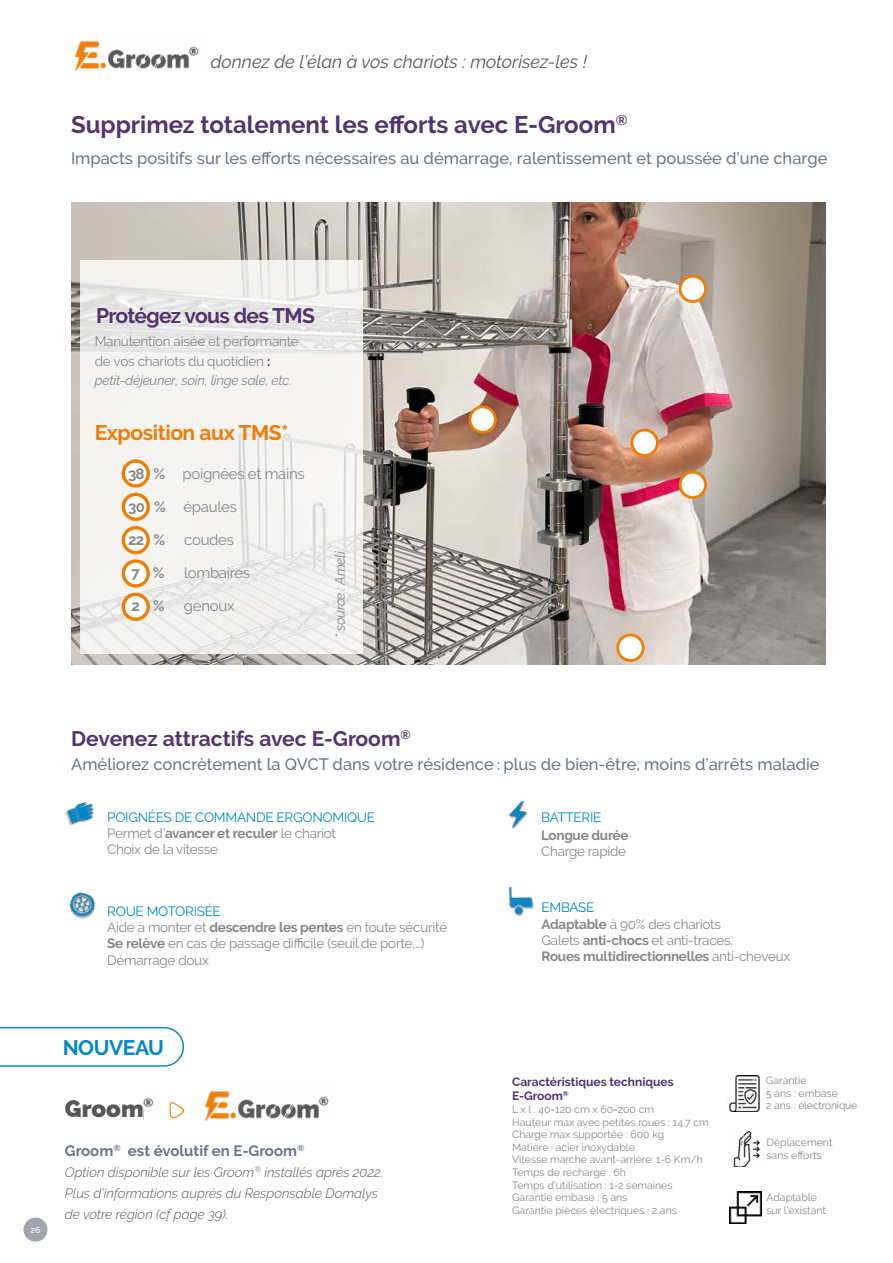
<style>
.page{position:relative;width:893px;height:1263px;background:#fff}
.page>*{position:absolute;margin:0;border:0;box-sizing:border-box;transform-origin:0 0}
.t1{font:700 24px "Raleway";color:#53346e}
.t2{font:800 24px "Raleway";color:#575756}
.t3{font:700 21px "Raleway";letter-spacing:-.015em;color:#53346e}
.t4{font:700 21px "Raleway";letter-spacing:-.02em;color:#ef7d04}
.t5{font:700 21px "Raleway";letter-spacing:-.02em;color:#0087cc}
.t6{font:italic 18px "Raleway";color:#575756}
.t7{font:500 16.5px "Raleway";color:#6b748c}
.t8{font:15px "Raleway";letter-spacing:-.02em;color:#878787}
.t9{font:700 15px "Raleway";color:#6b748c}
.t10{font:13.5px/16.2px "Raleway";letter-spacing:-.02em;color:#878787}
.t11{font:italic 300 13.5px/21px "Raleway";color:#575756}
.t12{font:italic 13.5px "Raleway";letter-spacing:-.02em;color:#878787}
.t13{font:700 13.5px "Raleway";letter-spacing:-.02em;color:#878787}
.t14{font:13.5px "Raleway";letter-spacing:-.02em;color:#0087cc}
.t15{font:700 12px/14.4px "Raleway";color:#53346e}
.t16{font:10.5px/12.6px "Raleway";color:#878787}
.t17{font:500 8.85px "Raleway";color:#fff}
.s1{font-weight:700;color:#53346e}
.s2{font-style:italic}
.s3{font-weight:700}
.s4{font-size:15px;color:#0087cc}
.s5{color:#0087cc}
</style>
<div class="page">
<div style="left:23px;top:1217px;width:25px;height:25px;background:#a3a5ae;border-radius:50%"></div>
<div style="left:23px;top:1216px;width:25px;height:26px;border:1px solid #fff;border-radius:50%"></div>
<svg style="left:0;top:1027px;width:184px;height:40px"></svg>
<svg style="left:65px;top:802px;width:29px;height:24px"></svg>
<svg style="left:509px;top:801px;width:18px;height:28px"></svg>
<svg style="left:69px;top:892px;width:27px;height:27px"></svg>
<svg style="left:508px;top:887px;width:26px;height:30px"></svg>
<svg style="left:169px;top:1102px;width:15px;height:17px"></svg>
<img style="left:733px;top:1131px;width:27px;height:35px">
<img style="left:729px;top:1191px;width:32px;height:32px">
<img style="left:75px;top:41px;width:124px;height:29px">
<img style="left:205px;top:1091px;width:124px;height:29px">
<img style="left:144px;top:1098px;width:10px;height:10px">
<img style="left:71px;top:202px;width:755px;height:463px">
<svg style="left:81px;top:260px;width:282px;height:394px;fill:#f4f3f2"></svg>
<svg style="left:123px;top:461px;width:25px;height:25px"></svg>
<div style="left:122px;top:459px;width:28px;height:29px;border:3px solid #ef7d00;border-radius:50%"></div>
<div style="left:123px;top:494px;width:25px;height:25px;background:#fff;border-radius:50%"></div>
<div style="left:122px;top:493px;width:28px;height:28px;border:3px solid #ef7d00;border-radius:50%"></div>
<svg style="left:123px;top:528px;width:25px;height:25px"></svg>
<div style="left:122px;top:526px;width:28px;height:28px;border:3px solid #ef7d00;border-radius:50%"></div>
<svg style="left:123px;top:561px;width:25px;height:25px"></svg>
<div style="left:122px;top:559px;width:28px;height:29px;border:3px solid #ef7d00;border-radius:50%"></div>
<div style="left:123px;top:594px;width:25px;height:25px;background:#fff;border-radius:50%"></div>
<div style="left:122px;top:593px;width:28px;height:28px;border:3px solid #ef7d00;border-radius:50%"></div>
<div style="left:680px;top:276px;width:25px;height:26px;background:#fff;border-radius:50%"></div>
<div style="left:679px;top:275px;width:28px;height:28px;border:3px solid #ef7d00;border-radius:50%"></div>
<div style="left:632px;top:430px;width:25px;height:25px;background:#fff;border-radius:50%"></div>
<div style="left:630px;top:429px;width:29px;height:28px;border:3px solid #ef7d00;border-radius:50%"></div>
<div style="left:680px;top:472px;width:25px;height:25px;background:#fff;border-radius:50%"></div>
<div style="left:679px;top:471px;width:28px;height:28px;border:3px solid #ef7d00;border-radius:50%"></div>
<div style="left:470px;top:407px;width:25px;height:25px;background:#fff;border-radius:50%"></div>
<div style="left:469px;top:405px;width:28px;height:29px;border:3px solid #ef7d00;border-radius:50%"></div>
<div style="left:618px;top:635px;width:25px;height:25px;background:#fff;border-radius:50%"></div>
<div style="left:616px;top:634px;width:29px;height:28px;border:3px solid #ef7d00;border-radius:50%"></div>
<img style="left:729px;top:1076px;width:31px;height:36px">
<h3 class="t6" style="left:211px;top:51px;width:378px">donnez de l’élan à vos chariots : motorisez-les !</h3>
<h1 class="t1" style="left:71px;top:111px;width:558px">Supprimez totalement les efforts avec E-Groom<sup>®</sup></h1>
<p class="t7" style="left:71px;top:149px;width:758px">Impacts positifs sur les efforts nécessaires au démarrage, ralentissement et poussée d’une charge</p>
<h2 class="t3" style="left:96px;top:303px;width:220px">Protégez vous des TMS</h2>
<p class="t10" style="left:95px;top:332px;width:206px;line-height:19.5px">Manutention aisée et performante de vos chariots du quotidien <span class="s1">: </span><span class="s2">petit-déjeuner, soin, linge sale, etc.</span></p>
<h2 class="t4" style="left:95px;top:420px;width:195px">Exposition aux TMS*</h2>
<p class="t8" style="left:128px;top:465px;width:178px"><span class="s3">38 %</span> poignées et mains</p>
<p class="t8" style="left:128px;top:498px;width:110px"><span class="s3">30 %</span> épaules</p>
<p class="t8" style="left:128px;top:531px;width:108px"><span class="s3">22 %</span> coudes</p>
<p class="t8" style="left:132px;top:564px;width:120px"><span class="s3">7 %</span> lombaires</p>
<p class="t8" style="left:131px;top:597px;width:105px"><span class="s3">2 %</span> genoux</p>
<p class="t12" style="left:332px;top:638px;width:89px;rotate:-90deg">* source : Ameli</p>
<h2 class="t3" style="left:71px;top:726px;width:341px">Devenez attractifs avec E-Groom<sup>®</sup></h2>
<p class="t7" style="left:71px;top:754px;width:750px">Améliorez concrètement la QVCT dans votre résidence <span class="s4">:</span> plus de bien-être, moins d’arrêts maladie</p>
<p class="t10" style="left:107px;top:809px;width:269px"><span class="s5">POIGNÉES DE COMMANDE ERGONOMIQUE<br></span>Permet d’<span class="s3">avancer et reculer</span> le chariot<br>Choix de la vitesse</p>
<p class="t14" style="left:541px;top:809px;width:62px">BATTERIE</p>
<p class="t13" style="left:541px;top:827px;width:89px">Longue durée</p>
<p class="t10" style="left:541px;top:843px;width:86px">Charge rapide</p>
<p class="t10" style="left:107px;top:903px;width:341px"><span class="s5">ROUE MOTORISÉE<br></span>Aide à monter et <span class="s3">descendre les pentes</span> en toute sécurité <span class="s3">Se relève</span> en cas de passage difficile (seuil de porte,…)<br>Démarrage doux</p>
<p class="t10" style="left:542px;top:899px;width:250px"><span class="s5">EMBASE<br></span><span class="s3">Adaptable</span> à 90% des chariots<br>Galets <span class="s3">anti-chocs</span> et anti-traces.<br><span class="s3">Roues multidirectionnelles</span> anti-cheveux</p>
<p class="t17" style="left:30px;top:1224px;width:12px">26</p>
<h2 class="t5" style="left:63px;top:1035px;width:103px">NOUVEAU</h2>
<h1 class="t2" style="left:65px;top:1095px;width:80px">Groom</h1>
<p class="t9" style="left:65px;top:1142px;width:241px">Groom<sup>®</sup> est évolutif en E-Groom<sup>®</sup></p>
<p class="t11" style="left:65px;top:1161px;width:320px">Option disponible sur les Groom<sup>®</sup> installés après 2022.<br>Plus d’informations auprès du Responsable Domalys de votre région (cf page 39).</p>
<p class="t15" style="left:512px;top:1075px;width:163px">Caractéristiques techniques<br>E-Groom<sup>®</sup></p>
<p class="t16" style="left:512px;top:1103px;width:198px">L x l : 40=120 cm x 60=200 cm<br>Hauteur max avec petites roues : 14,7 cm<br>Charge max supportée : 600 kg<br>Matière : acier inoxydable<br>Vitesse marche avant-arrière: 1-6 Km/h<br>Temps de recharge : 6h<br>Temps d’utilisation : 1-2 semaines<br>Garantie embase : 5 ans<br>Garantie pièces électriques : 2 ans</p>
<p class="t16" style="left:766px;top:1074px;width:93px">Garantie<br>5 ans : embase<br>2 ans : électronique</p>
<p class="t16" style="left:766px;top:1136px;width:68px">Déplacement sans efforts</p>
<p class="t16" style="left:766px;top:1191px;width:61px">Adaptable sur l’existant</p>
</div>
